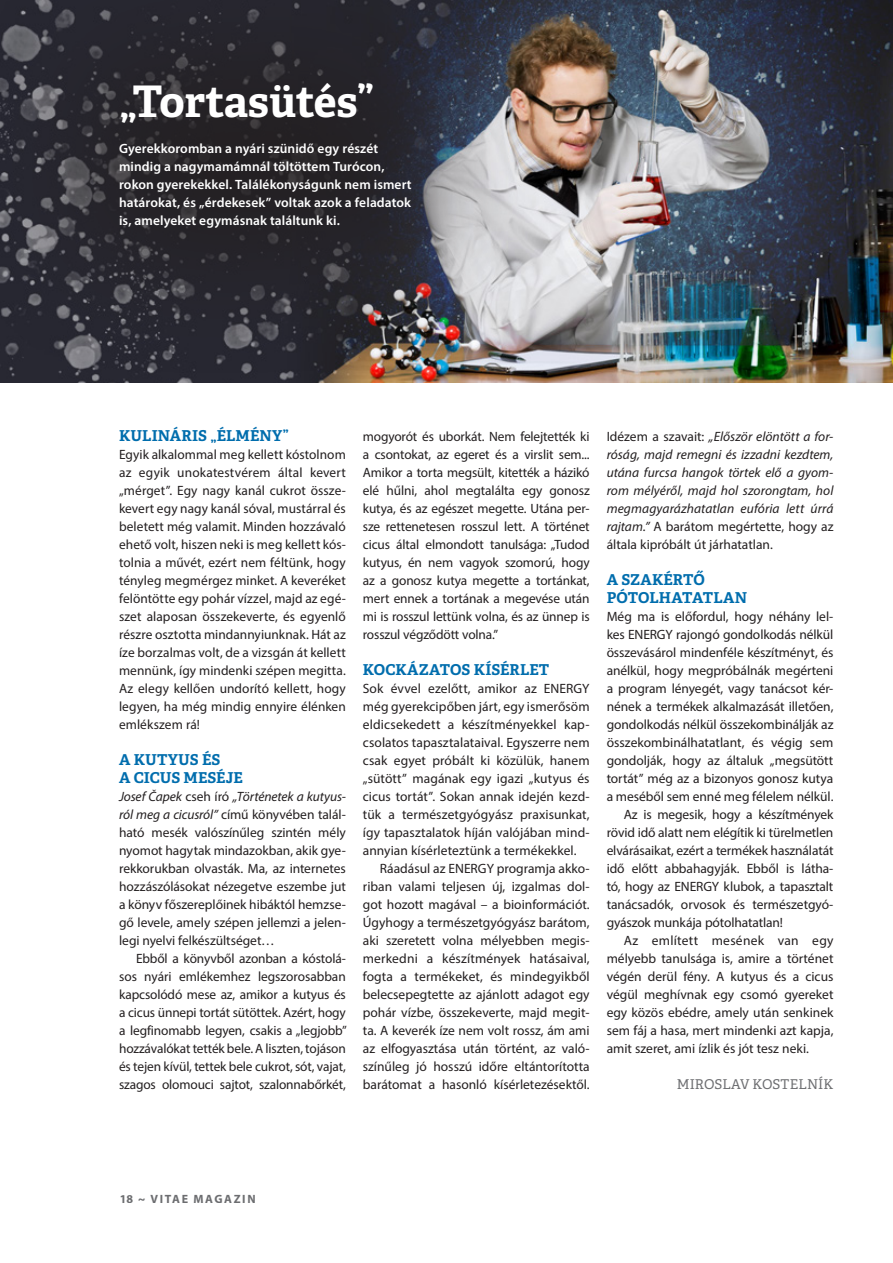
<style>
.page{position:relative;width:893px;height:1263px;background:#fff}
.page>*{position:absolute;margin:0;border:0;box-sizing:border-box;transform-origin:0 0}
.CÍM{font:700 43.5px "Adelle Basic";letter-spacing:-.005em;color:#fff}
.szövegközi_alcímek{font:700 15px/18px "Adelle Basic";color:#006dad}
.Szövegtörzs{font:13.5px/18px "Myriad Pro";letter-spacing:-.01em;color:#231f20;text-align:justify}
.Szövegtörzs_nincs_be{font:13.5px/18px "Myriad Pro";color:#231f20;text-align:justify}
.Szövegtörzs-2{font:italic 13.5px/18px "Myriad Pro";letter-spacing:.005em;color:#231f20;text-align:justify}
.lead{font:600 13.5px/18px "Myriad Pro";letter-spacing:.005em;color:#fff}
.aláírás{font:13.5px "Adelle Basic";letter-spacing:.005em;color:#6c6d70}
.t1{font:700 12px "Myriad Pro";letter-spacing:.13em;color:#6c6d70}
.s1{font-style:italic}
.s2{font-style:normal}
</style>
<div class="page">
<img style="left:0;top:0;width:893px;height:383px">
<div style="left:0;top:0;width:559px;height:379px;background:#231f20;opacity:.88"></div>
<div style="left:866px;top:0;width:27px;height:314px;background:#fff;opacity:.77"></div>
<p class="CÍM" style="left:119px;top:73px;width:257px">„Tortasütés”</p>
<p class="lead" style="left:119px;top:139px;width:294px">Gyerekkoromban a nyári szünidő egy részét mindig a nagymamámnál töltöttem Turócon, rokon gyerekekkel. Találékonyságunk nem ismert határokat, és „érdekesek” voltak azok a feladatok is, amelyeket egymásnak találtunk ki.</p>
<p class="szövegközi_alcímek" style="left:119px;top:426px;width:171px">KULINÁRIS „ÉLMÉNY”</p>
<p class="Szövegtörzs_nincs_be" style="left:119px;top:445px;width:228px">Egyik alkalommal meg kellett kóstolnom az egyik unokatestvérem által kevert „mérget”. Egy nagy kanál cukrot össze&shy;kevert egy nagy kanál sóval, mustárral és beletett még valamit. Minden hozzávaló ehető volt, hiszen neki is meg kellett kós&shy;tolnia a művét, ezért nem féltünk, hogy tényleg megmérgez minket. A keveréket felöntötte egy pohár vízzel, majd az egé&shy;szet alaposan összekeverte, és egyenlő részre osztotta mindannyiunknak. Hát az íze borzalmas volt, de a vizsgán át kellett mennünk, így mindenki szépen megitta.<br>Az elegy kellően undorító kellett, hogy legyen, ha még mindig ennyire élénken emlékszem rá!</p>
<p class="szövegközi_alcímek" style="left:119px;top:750px;width:125px">A KUTYUS ÉS<br>A CICUS MESÉJE</p>
<p class="Szövegtörzs_nincs_be" style="left:119px;top:787px;width:228px"><span class="s1">Josef Čapek</span> cseh író <span class="s1">„Történetek a kutyus&shy;ról meg a cicusról”</span> című könyvében talál&shy;ható mesék valószínűleg szintén mély nyomot hagytak mindazokban, akik gye&shy;rekkorukban olvasták. Ma, az internetes hozzászólásokat nézegetve eszembe jut a könyv főszereplőinek hibáktól hemzse&shy;gő levele, amely szépen jellemzi a jelen&shy;legi nyelvi felkészültséget…</p>
<p class="Szövegtörzs" style="left:119px;top:949px;width:229px;text-indent:17px">Ebből a könyvből azonban a kóstolá&shy;sos nyári emlékemhez legszorosabban kapcsolódó mese az, amikor a kutyus és a cicus ünnepi tortát sütöttek. Azért, hogy a legfinomabb legyen, csakis a „legjobb” hozzávalókat tették bele. A liszten, tojáson és tejen kívül, tettek bele cukrot, sót, vajat, szagos olomouci sajtot, szalonnabőrkét,</p>
<p class="Szövegtörzs" style="left:363px;top:427px;width:228px">mogyorót és uborkát. Nem felejtették ki a csontokat, az egeret és a virslit sem...<br>Amikor a torta megsült, kitették a házikó elé hűlni, ahol megtalálta egy gonosz kutya, és az egészet megette. Utána per&shy;sze rettenetesen rosszul lett. A történet cicus által elmondott tanulsága: „Tudod kutyus, én nem vagyok szomorú, hogy az a gonosz kutya megette a tortánkat, mert ennek a tortának a megevése után mi is rosszul lettünk volna, és az ünnep is rosszul végződött volna.”</p>
<p class="szövegközi_alcímek" style="left:363px;top:660px;width:188px">KOCKÁZATOS KÍSÉRLET</p>
<p class="Szövegtörzs_nincs_be" style="left:363px;top:679px;width:228px">Sok évvel ezelőtt, amikor az ENERGY még gyerekcipőben járt, egy ismerősöm eldicsekedett a készítményekkel kap&shy;csolatos tapasztalataival. Egyszerre nem csak egyet próbált ki közülük, hanem „sütött” magának egy igazi „kutyus és cicus tortát”. Sokan annak idején kezd&shy;tük a természetgyógyász praxisunkat, így tapasztalatok híján valójában mind&shy;annyian kísérleteztünk a termékekkel.</p>
<p class="Szövegtörzs" style="left:363px;top:859px;width:228px;text-indent:17px">Ráadásul az ENERGY programja akko&shy;riban valami teljesen új, izgalmas dol&shy;got hozott magával – a bioinformációt.<br>Úgyhogy a természetgyógyász barátom, aki szeretett volna mélyebben megis&shy;merkedni a készítmények hatásaival, fogta a termékeket, és mindegyikből belecsepegtette az ajánlott adagot egy pohár vízbe, összekeverte, majd megit&shy;ta. A keverék íze nem volt rossz, ám ami az elfogyasztása után történt, az való&shy;színűleg jó hosszú időre eltántorította barátomat a hasonló kísérletezésektől.</p>
<p class="Szövegtörzs-2" style="left:607px;top:427px;width:228px"><span class="s2">Idézem a szavait:</span> „Először elöntött a for&shy;róság, majd remegni és izzadni kezdtem, utána furcsa hangok törtek elő a gyom&shy;rom mélyéről, majd hol szorongtam, hol megmagyarázhatatlan eufória lett úrrá rajtam.” <span class="s2">A barátom megértette, hogy az általa kipróbált út járhatatlan.</span></p>
<p class="szövegközi_alcímek" style="left:607px;top:570px;width:142px">A SZAKÉRTŐ<br>PÓTOLHATATLAN</p>
<p class="Szövegtörzs_nincs_be" style="left:607px;top:607px;width:228px">Még ma is előfordul, hogy néhány lel&shy;kes ENERGY rajongó gondolkodás nélkül összevásárol mindenféle készítményt, és anélkül, hogy megpróbálnák megérteni a program lényegét, vagy tanácsot kér&shy;nének a termékek alkalmazását illetően, gondolkodás nélkül összekombinálják az összekombinálhatatlant, és végig sem gondolják, hogy az általuk „megsütött tortát” még az a bizonyos gonosz kutya a meséből sem enné meg félelem nélkül.</p>
<p class="Szövegtörzs" style="left:607px;top:805px;width:228px;text-indent:17px">Az is megesik, hogy a készítmények rövid idő alatt nem elégítik ki türelmetlen elvárásaikat, ezért a termékek használatát idő előtt abbahagyják. Ebből is látha&shy;tó, hogy az ENERGY klubok, a tapasztalt tanácsadók, orvosok és természetgyó&shy;gyászok munkája pótolhatatlan!</p>
<p class="Szövegtörzs" style="left:607px;top:931px;width:228px;text-indent:17px">Az említett mesének van egy mélyebb tanulsága is, amire a történet végén derül fény. A kutyus és a cicus végül meghívnak egy csomó gyereket egy közös ebédre, amely után senkinek sem fáj a hasa, mert mindenki azt kapja, amit szeret, ami ízlik és jót tesz neki.</p>
<p class="aláírás" style="left:677px;top:1075px;width:158px">MIROSLAV KOSTELNÍK</p>
<p class="t1" style="left:119px;top:1191px;width:138px">18 ~ VITAE MAGAZIN</p>
</div>
